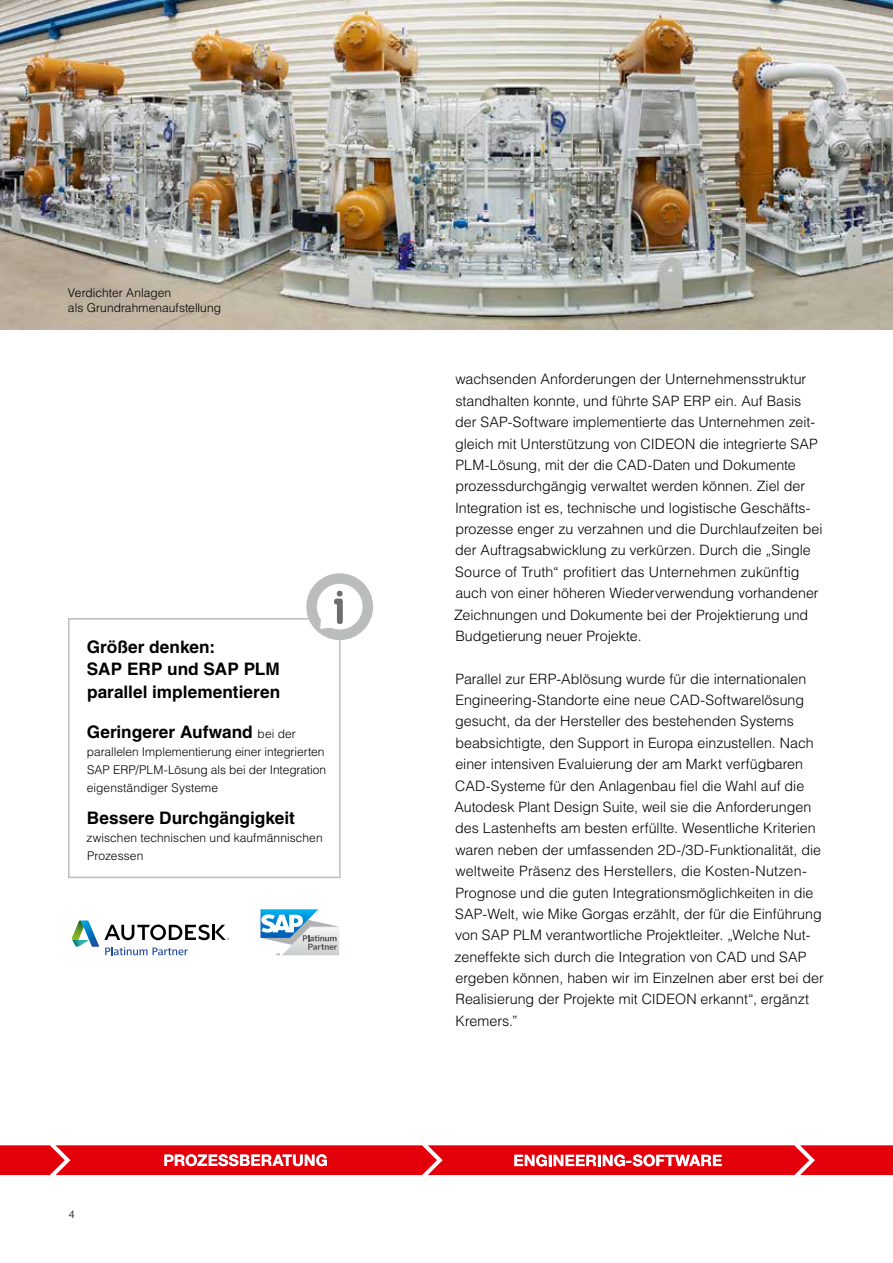
<style>
.page{position:relative;width:893px;height:1263px;background:#fff}
.page>*{position:absolute;margin:0;border:0;box-sizing:border-box;transform-origin:0 0}
.t1{font:700 17.25px/22.5px "Helvetica LT Std";color:#000}
.t2{font:700 15.75px "Helvetica Neue LTW1 G";letter-spacing:.015em;color:#fff}
.t3{font:300 14.25px/21.3px "Helvetica LT Std";color:#000}
.t4{font:300 12px/18px "Helvetica LT Std";color:#000}
.t5{font:300 10.5px "Helvetica LT Std";color:#000}
.s1{font-weight:300;font-size:12px}
</style>
<div class="page">
<svg style="left:0;top:1145px;width:893px;height:30px;background:#e51b25"></svg>
<img style="left:0;top:0;width:893px;height:330px">
<div style="left:68px;top:618px;width:273px;height:260px;border:2px solid #bbbcbc"></div>
<svg style="left:312px;top:578px;width:56px;height:57px"></svg>
<div style="left:306px;top:573px;width:67px;height:67px;border:10px solid #bbbcbc;border-radius:50%"></div>
<svg style="left:320px;top:591px;width:23px;height:38px"></svg>
<svg style="left:72px;top:920px;width:157px;height:35px"></svg>
<svg style="left:261px;top:909px;width:78px;height:46px"></svg>
<p class="t4" style="left:68px;top:285px;width:155px;line-height:15px">Verdichter Anlagen<br>als Grundrahmenaufstellung</p>
<p class="t1" style="left:87px;top:635px;width:195px">Größer denken:<br>SAP ERP und SAP PLM parallel implementieren</p>
<p class="t1" style="left:87px;top:720px;width:211px">Geringerer Aufwand <span class="s1">bei der</span></p>
<p class="t4" style="left:87px;top:743px;width:241px">parallelen Implementierung einer integrierten<br>SAP ERP/PLM-Lösung als bei der Integration eigenständiger Systeme</p>
<p class="t1" style="left:87px;top:806px;width:210px">Bessere Durchgängigkeit</p>
<p class="t4" style="left:86px;top:828px;width:238px">zwischen technischen und kaufmännischen<br>Prozessen</p>
<p class="t3" style="left:454px;top:369px;width:370px">wachsenden Anforderungen der Unternehmensstruktur standhalten konnte, und führte SAP ERP ein. Auf Basis der SAP-Software implementierte das Unternehmen zeit&shy;gleich mit Unterstützung von CIDEON die integrierte SAP PLM-Lösung, mit der die CAD-Daten und Dokumente prozessdurchgängig verwaltet werden können. Ziel der Integration ist es, technische und logistische Geschäfts&shy;prozesse enger zu verzahnen und die Durchlaufzeiten bei der Auftragsabwicklung zu verkürzen. Durch die „Single Source of Truth“ profitiert das Unternehmen zukünftig auch von einer höheren Wiederverwendung vorhandener Zeichnungen und Dokumente bei der Projektierung und Budgetierung neuer Projekte.</p>
<p class="t3" style="left:454px;top:668px;width:371px">Parallel zur ERP-Ablösung wurde für die internationalen Engineering-Standorte eine neue CAD-Softwarelösung gesucht, da der Hersteller des bestehenden Systems beabsichtigte, den Support in Europa einzustellen. Nach einer intensiven Evaluierung der am Markt verfügbaren CAD-Systeme für den Anlagenbau fiel die Wahl auf die Autodesk Plant Design Suite, weil sie die Anforderungen des Lastenhefts am besten erfüllte. Wesentliche Kriterien waren neben der umfassenden 2D-/3D-Funktionalität, die weltweite Präsenz des Herstellers, die Kosten-Nutzen-Prognose und die guten Integrationsmöglichkeiten in die SAP-Welt, wie Mike Gorgas erzählt, der für die Einführung von SAP PLM verantwortliche Projektleiter. „Welche Nut&shy;zeneffekte sich durch die Integration von CAD und SAP ergeben können, haben wir im Einzelnen aber erst bei der Realisierung der Projekte mit CIDEON erkannt“, ergänzt Kremers.”</p>
<p class="t5" style="left:69px;top:1208px;width:7px">4</p>
<p class="t2" style="left:163px;top:1150px;width:166px">PROZESSBERATUNG</p>
<p class="t2" style="left:513px;top:1151px;width:210px">ENGINEERING-SOFTWARE</p>
</div>
